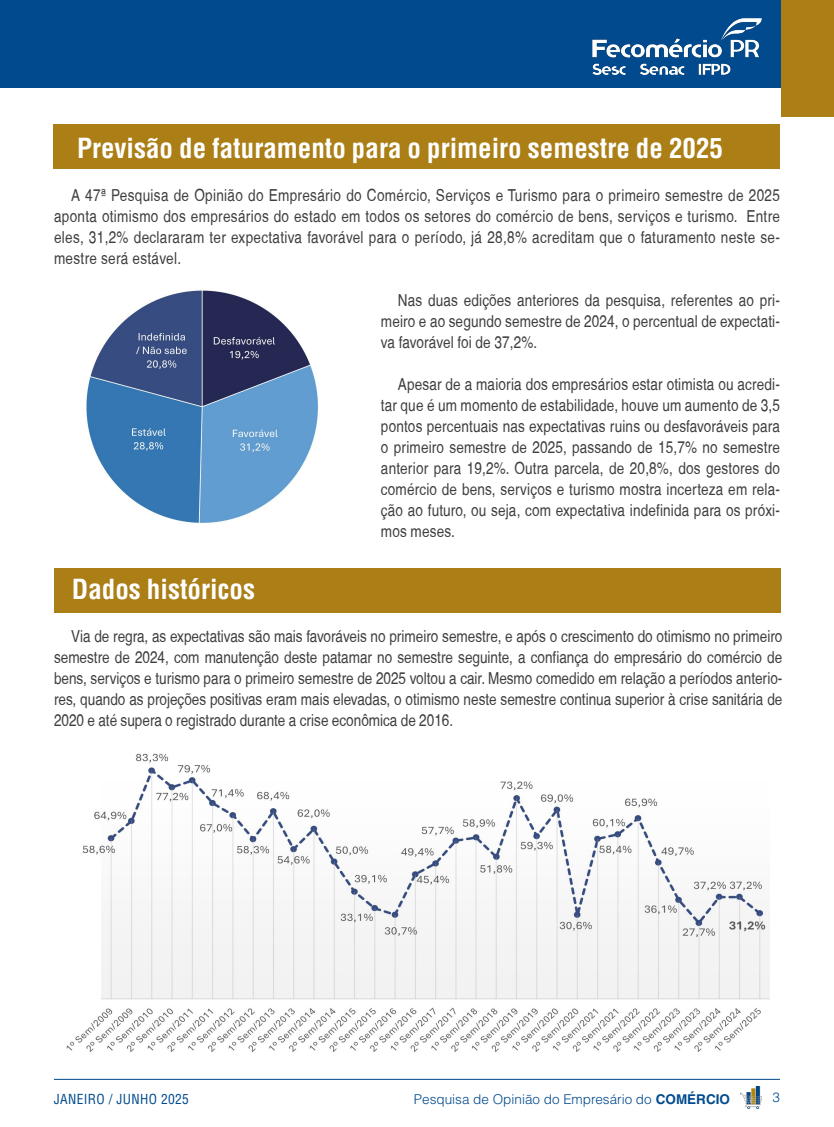
<style>
.page{position:relative;width:834px;height:1127px;background:#fff}
.page>*{position:absolute;margin:0;border:0;box-sizing:border-box;transform-origin:0 0}
.titulo_TOPICOS{font:700 condensed 27px "Helvetica LT Std";color:#fff}
.texto_sem_espaço{font:condensed 16.5px/21px "Helvetica";letter-spacing:.01em;color:#3e3e3f;text-align:justify}
.texto{font:condensed 16.5px/21px "Helvetica";color:#3e3e3f;text-align:justify}
.t1{font:300 13.5px "Helvetica LT Std";color:#004a8d}
.t2{font:condensed 13.5px "Helvetica LT Std";letter-spacing:.025em;color:#004a8d}
.s1{font-weight:700}
</style>
<div class="page">
<div style="left:0;top:0;width:781px;height:87px;background:#004a8d"></div>
<hr style="left:54px;top:1079px;width:725px;height:1px;background:#004a8d">
<img style="left:740px;top:1086px;width:21px;height:22px">
<div style="left:781px;top:0;width:52px;height:117px;background:#ab7e16"></div>
<img style="left:592px;top:18px;width:170px;height:57px">
<div style="left:54px;top:124px;width:725px;height:45px;background:#ab7e16"></div>
<div style="left:55px;top:569px;width:725px;height:44px;background:#ab7e16"></div>
<img style="left:86px;top:290px;width:232px;height:233px">
<img style="left:66px;top:753px;width:704px;height:299px">
<p class="titulo_TOPICOS" style="left:77px;top:131px;width:647px">Previsão de faturamento para o primeiro semestre de 2025</p>
<p class="texto_sem_espaço" style="left:54px;top:185px;width:727px;text-indent:17px">A 47ª Pesquisa de Opinião do Empresário do Comércio, Serviços e Turismo para o primeiro semestre de 2025 aponta otimismo dos empresários do estado em todos os setores do comércio de bens, serviços e turismo. Entre eles, 31,2% declararam ter expectativa favorável para o período, já 28,8% acreditam que o faturamento neste se&shy;mestre será estável.</p>
<p class="texto_sem_espaço" style="left:381px;top:290px;width:400px;text-indent:17px">Nas duas edições anteriores da pesquisa, referentes ao pri&shy;meiro e ao segundo semestre de 2024, o percentual de expectati&shy;va favorável foi de 37,2%.</p>
<p class="texto_sem_espaço" style="left:381px;top:374px;width:400px;text-indent:17px">Apesar de a maioria dos empresários estar otimista ou acredi&shy;tar que é um momento de estabilidade, houve um aumento de 3,5 pontos percentuais nas expectativas ruins ou desfavoráveis para o primeiro semestre de 2025, passando de 15,7% no semestre anterior para 19,2%. Outra parcela, de 20,8%, dos gestores do comércio de bens, serviços e turismo mostra incerteza em rela&shy;ção ao futuro, ou seja, com expectativa indefinida para os próxi&shy;mos meses.</p>
<p class="titulo_TOPICOS" style="left:72px;top:572px;width:185px">Dados históricos</p>
<p class="texto" style="left:54px;top:626px;width:729px;text-indent:17px">Via de regra, as expectativas são mais favoráveis no primeiro semestre, e após o crescimento do otimismo no primeiro semestre de 2024, com manutenção deste patamar no semestre seguinte, a confiança do empresário do comércio de bens, serviços e turismo para o primeiro semestre de 2025 voltou a cair. Mesmo comedido em relação a períodos anterio&shy;res, quando as projeções positivas eram mais elevadas, o otimismo neste semestre continua superior à crise sanitária de 2020 e até supera o registrado durante a crise econômica de 2016.</p>
<p class="t2" style="left:54px;top:1091px;width:137px">JANEIRO / JUNHO 2025</p>
<p class="t1" style="left:414px;top:1090px;width:317px">Pesquisa de Opinião do Empresário do <span class="s1">COMÉRCIO</span></p>
<p class="t1" style="left:772px;top:1089px;width:9px">3</p>
</div>
